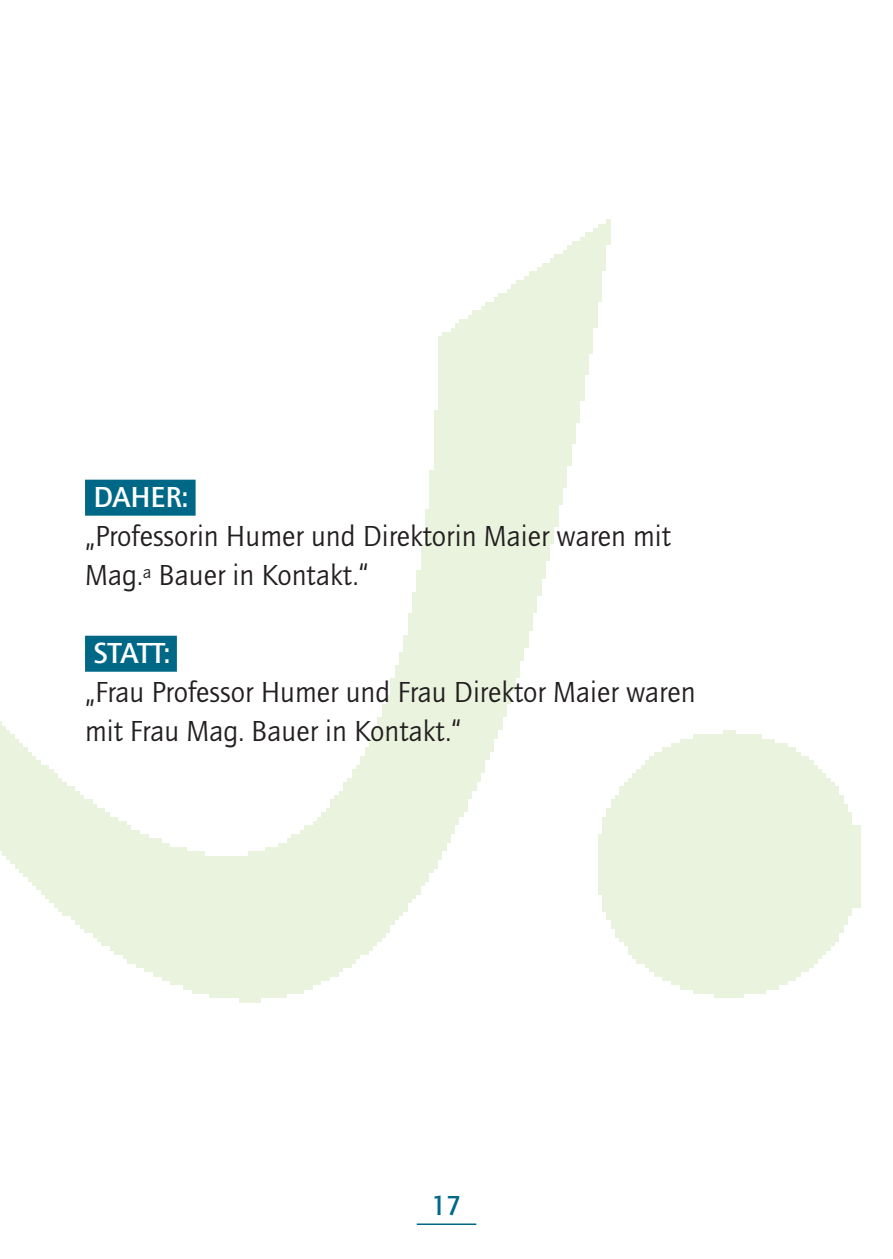
<style>
.page{position:relative;width:893px;height:1259px;background:#fff}
.page>*{position:absolute;margin:0;border:0;box-sizing:border-box;transform-origin:0 0}
.t1{font:30px/39px "Quay Sans ITC Std";color:#231f20}
.t2{font:500 30px "Quay Sans ITC Std";color:#fff}
.t3{font:500 28.5px "Quay Sans ITC Std";color:#006887;scale:.95 1}
</style>
<div class="page">
<hr style="left:417px;top:1223px;width:59px;height:2px;background:#006887">
<div style="left:85px;top:480px;width:111px;height:36px;background:#006887"></div>
<div style="left:85px;top:636px;width:92px;height:36px;background:#006887"></div>
<p class="t2" style="left:94px;top:479px;width:96px">DAHER:</p>
<p class="t1" style="left:85px;top:516px;width:587px">„Professorin Humer und Direktorin Maier waren mit<br>Mag.<sup>a</sup> Bauer in Kontakt.“</p>
<p class="t2" style="left:94px;top:635px;width:78px">STATT:</p>
<p class="t1" style="left:85px;top:672px;width:612px">„Frau Professor Humer und Frau Direktor Maier waren mit Frau Mag. Bauer in Kontakt.“</p>
<p class="t3" style="left:432px;top:1188px;width:33px">17</p>
</div>
